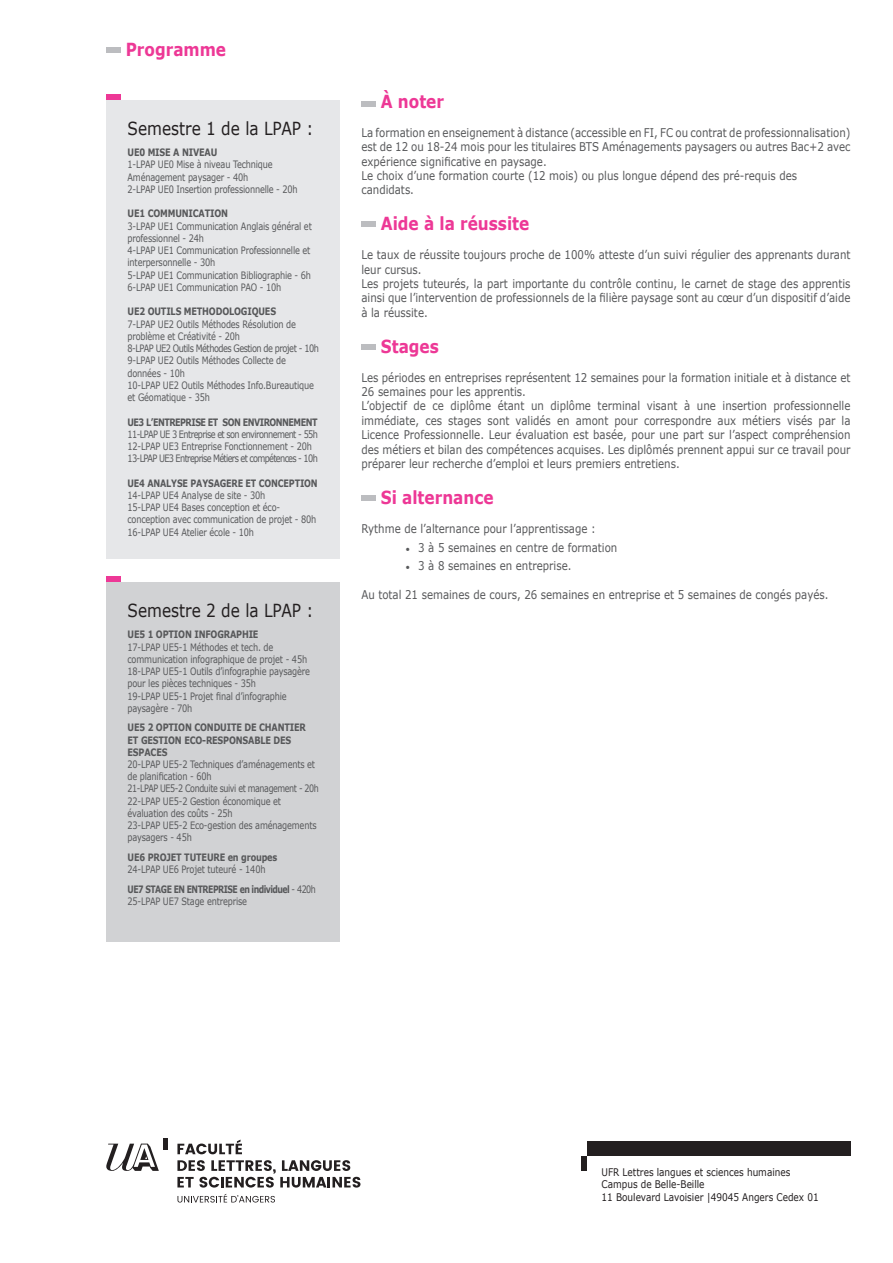
<style>
.page{position:relative;width:893px;height:1263px;background:#fff}
.page>*{position:absolute;margin:0;border:0;box-sizing:border-box;transform-origin:0 0}
.t1{font:700 18px "Verdana";color:#ed3896;scale:.85 1}
.t2{font:18px "Verdana";color:#231f20;scale:.85 1}
.t3{font:12px/14.4px "Verdana";color:#57585a;text-align:justify;scale:.85 1}
.t4{font:10.5px "Verdana";color:#231f20;scale:.85 1}
.t5{font:10.2px/12.3px "Verdana";letter-spacing:-.02em;color:#57585a;scale:.8 1}
.t6{font:700 10.2px/12.3px "Verdana";letter-spacing:-.02em;color:#57585a;scale:.8 1}
.t7{font:10.2px "Verdana";letter-spacing:-.08em;color:#57585a;scale:.8 1}
.t8{font:10.2px "Verdana";letter-spacing:-.06em;color:#57585a;scale:.8 1}
.t9{font:10.2px "Verdana";letter-spacing:-.07em;color:#57585a;scale:.8 1}
.t10{font:10.2px "Verdana";letter-spacing:-.05em;color:#57585a;scale:.78 1}
.t11{font:700 10.2px "Verdana";letter-spacing:-.06em;color:#57585a;scale:.76 1}
.t12{font:700 10.2px "Verdana";letter-spacing:-.06em;color:#57585a;scale:.79 1}
.t13{font:700 10.2px "Verdana";letter-spacing:-.02em;color:#57585a;scale:.79 1}
.s1{font-weight:400}
.s2{font-family:"Minion Pro"}
</style>
<div class="page">
<div style="left:581px;top:1156px;width:6px;height:14px;background:#231f20"></div>
<div style="left:587px;top:1142px;width:263px;height:14px;background:#231f20"></div>
<div style="left:106px;top:47px;width:14px;height:6px;background:#bcbdc0"></div>
<div style="left:106px;top:100px;width:234px;height:459px;background:#e6e7e9"></div>
<div style="left:106px;top:94px;width:14px;height:6px;background:#ed3896"></div>
<div style="left:106px;top:582px;width:234px;height:360px;background:#d1d2d4"></div>
<div style="left:106px;top:576px;width:14px;height:6px;background:#ed3896"></div>
<div style="left:361px;top:101px;width:15px;height:6px;background:#bcbdc0"></div>
<div style="left:361px;top:221px;width:15px;height:6px;background:#bcbdc0"></div>
<div style="left:361px;top:344px;width:15px;height:5px;background:#bcbdc0"></div>
<div style="left:361px;top:495px;width:15px;height:6px;background:#bcbdc0"></div>
<svg style="left:177px;top:1139px;width:65px;height:15px"></svg>
<svg style="left:177px;top:1160px;width:183px;height:27px"></svg>
<div style="left:163px;top:1138px;width:5px;height:11px;background:#231f20"></div>
<svg style="left:177px;top:1194px;width:98px;height:8px"></svg>
<svg style="left:106px;top:1143px;width:53px;height:28px"></svg>
<p class="t1" style="left:126px;top:37px;width:120px">Programme</p>
<p class="t2" style="left:128px;top:116px;width:220px">Semestre 1 de la LPAP :</p>
<p class="t6" style="left:128px;top:146px;width:114px">UE0 MISE A NIVEAU</p>
<p class="t5" style="left:128px;top:158px;width:183px">1-LPAP UE0 Mise à niveau Technique<br>Aménagement paysager - 40h</p>
<p class="t5" style="left:128px;top:183px;width:214px">2-LPAP UE0 Insertion professionnelle - 20h</p>
<p class="t6" style="left:128px;top:207px;width:127px">UE1 COMMUNICATION</p>
<p class="t5" style="left:128px;top:220px;width:232px">3-LPAP UE1 Communication Anglais général et professionnel - 24h</p>
<p class="t5" style="left:128px;top:244px;width:230px">4-LPAP UE1 Communication Professionnelle et interpersonnelle - 30h</p>
<p class="t5" style="left:128px;top:269px;width:231px">5-LPAP UE1 Communication Bibliographie - 6h</p>
<p class="t5" style="left:128px;top:281px;width:194px">6-LPAP UE1 Communication PAO - 10h</p>
<p class="t6" style="left:128px;top:305px;width:187px">UE2 OUTILS METHODOLOGIQUES</p>
<p class="t5" style="left:128px;top:318px;width:212px">7-LPAP UE2 Outils Méthodes Résolution de problème et Créativité - 20h</p>
<p class="t8" style="left:128px;top:341px;width:241px">8-LPAP UE2 Outils Méthodes Gestion de projet - 10h</p>
<p class="t5" style="left:128px;top:354px;width:199px">9-LPAP UE2 Outils Méthodes Collecte de données - 10h</p>
<p class="t5" style="left:128px;top:379px;width:235px">10-LPAP UE2 Outils Méthodes Info.Bureautique et Géomatique - 35h</p>
<p class="t12" style="left:128px;top:415px;width:242px">UE3 L’ENTREPRISE ET SON ENVIRONNEMENT</p>
<p class="t9" style="left:128px;top:427px;width:240px">11-LPAP UE 3 Entreprise et son environnement - 55h</p>
<p class="t5" style="left:128px;top:440px;width:232px">12-LPAP UE3 Entreprise Fonctionnement - 20h</p>
<p class="t7" style="left:128px;top:451px;width:239px">13-LPAP UE3 Entreprise Métiers et compétences - 10h</p>
<p class="t13" style="left:128px;top:476px;width:242px">UE4 ANALYSE PAYSAGERE ET CONCEPTION</p>
<p class="t5" style="left:128px;top:489px;width:174px">14-LPAP UE4 Analyse de site - 30h</p>
<p class="t5" style="left:128px;top:501px;width:238px">15-LPAP UE4 Bases conception et éco&shy;conception avec communication de projet - 80h</p>
<p class="t5" style="left:128px;top:526px;width:160px">16-LPAP UE4 Atelier école - 10h</p>
<p class="t2" style="left:128px;top:598px;width:220px">Semestre 2 de la LPAP :</p>
<p class="t6" style="left:128px;top:628px;width:165px">UE5 1 OPTION INFOGRAPHIE</p>
<p class="t5" style="left:128px;top:641px;width:226px">17-LPAP UE5-1 Méthodes et tech. de communication infographique de projet - 45h</p>
<p class="t5" style="left:128px;top:665px;width:230px">18-LPAP UE5-1 Outils d’infographie paysagère pour les pièces techniques - 35h</p>
<p class="t5" style="left:128px;top:690px;width:200px">19-LPAP UE5-1 Projet final d’infographie paysagère - 70h</p>
<p class="t6" style="left:128px;top:721px;width:224px">UE5 2 OPTION CONDUITE DE CHANTIER<br>ET GESTION ECO-RESPONSABLE DES<br>ESPACES</p>
<p class="t5" style="left:128px;top:758px;width:236px">20-LPAP UE5-2 Techniques d’aménagements et de planification - 60h</p>
<p class="t10" style="left:128px;top:782px;width:247px">21-LPAP UE5-2 Conduite suivi et management - 20h</p>
<p class="t5" style="left:128px;top:795px;width:193px">22-LPAP UE5-2 Gestion économique et évaluation des coûts - 25h</p>
<p class="t5" style="left:128px;top:819px;width:238px">23-LPAP UE5-2 Eco-gestion des aménagements paysagers - 45h</p>
<p class="t6" style="left:128px;top:851px;width:189px">UE6 PROJET TUTEURE en groupes</p>
<p class="t5" style="left:128px;top:863px;width:174px">24-LPAP UE6 Projet tuteuré - 140h</p>
<p class="t11" style="left:128px;top:882px;width:249px">UE7 STAGE EN ENTREPRISE en individuel <span class="s1">- 420h</span></p>
<p class="t5" style="left:128px;top:895px;width:151px">25-LPAP UE7 Stage entreprise</p>
<p class="t1" style="left:381px;top:89px;width:76px">À noter</p>
<p class="t3" style="left:361px;top:125px;width:577px">La formation en enseignement à distance (accessible en FI, FC ou contrat de professionnalisation) est de 12 ou 18-24 mois pour les titulaires BTS Aménagements paysagers ou autres Bac+2 avec expérience significative en paysage.</p>
<p class="t3" style="left:361px;top:168px;width:514px">Le choix d’une formation courte (12 mois) ou plus longue dépend des pré-requis des candidats.</p>
<p class="t1" style="left:381px;top:211px;width:176px">Aide à la réussite</p>
<p class="t3" style="left:361px;top:248px;width:577px">Le taux de réussite toujours proche de 100% atteste d’un suivi régulier des apprenants durant leur cursus.</p>
<p class="t3" style="left:361px;top:276px;width:577px">Les projets tuteurés, la part importante du contrôle continu, le carnet de stage des apprentis ainsi que l’intervention de professionnels de la filière paysage sont au cœur d’un dispositif d’aide à la réussite.</p>
<p class="t1" style="left:381px;top:334px;width:70px">Stages</p>
<p class="t3" style="left:361px;top:370px;width:577px">Les périodes en entreprises représentent 12 semaines pour la formation initiale et à distance et<br>26 semaines pour les apprentis.</p>
<p class="t3" style="left:361px;top:399px;width:577px">L’objectif de ce diplôme étant un diplôme terminal visant à une insertion professionnelle immédiate, ces stages sont validés en amont pour correspondre aux métiers visés par la Licence Professionnelle. Leur évaluation est basée, pour une part sur l’aspect compréhension des métiers et bilan des compétences acquises. Les diplômés prennent appui sur ce travail pour préparer leur recherche d’emploi et leurs premiers entretiens.</p>
<p class="t1" style="left:381px;top:485px;width:134px">Si alternance</p>
<p class="t3" style="left:361px;top:521px;width:277px">Rythme de l’alternance pour l’apprentissage :</p>
<p class="t3" style="left:405px;top:540px;width:251px"><span class="s2">•</span> 3 à 5 semaines en centre de formation</p>
<p class="t3" style="left:405px;top:558px;width:197px"><span class="s2">•</span> 3 à 8 semaines en entreprise.</p>
<p class="t3" style="left:361px;top:587px;width:551px">Au total 21 semaines de cours, 26 semaines en entreprise et 5 semaines de congés payés.</p>
<p class="t4" style="left:601px;top:1165px;width:224px">UFR Lettres langues et sciences humaines</p>
<p class="t4" style="left:601px;top:1177px;width:123px">Campus de Belle-Beille</p>
<p class="t4" style="left:601px;top:1190px;width:257px">11 Boulevard Lavoisier |49045 Angers Cedex 01</p>
</div>
